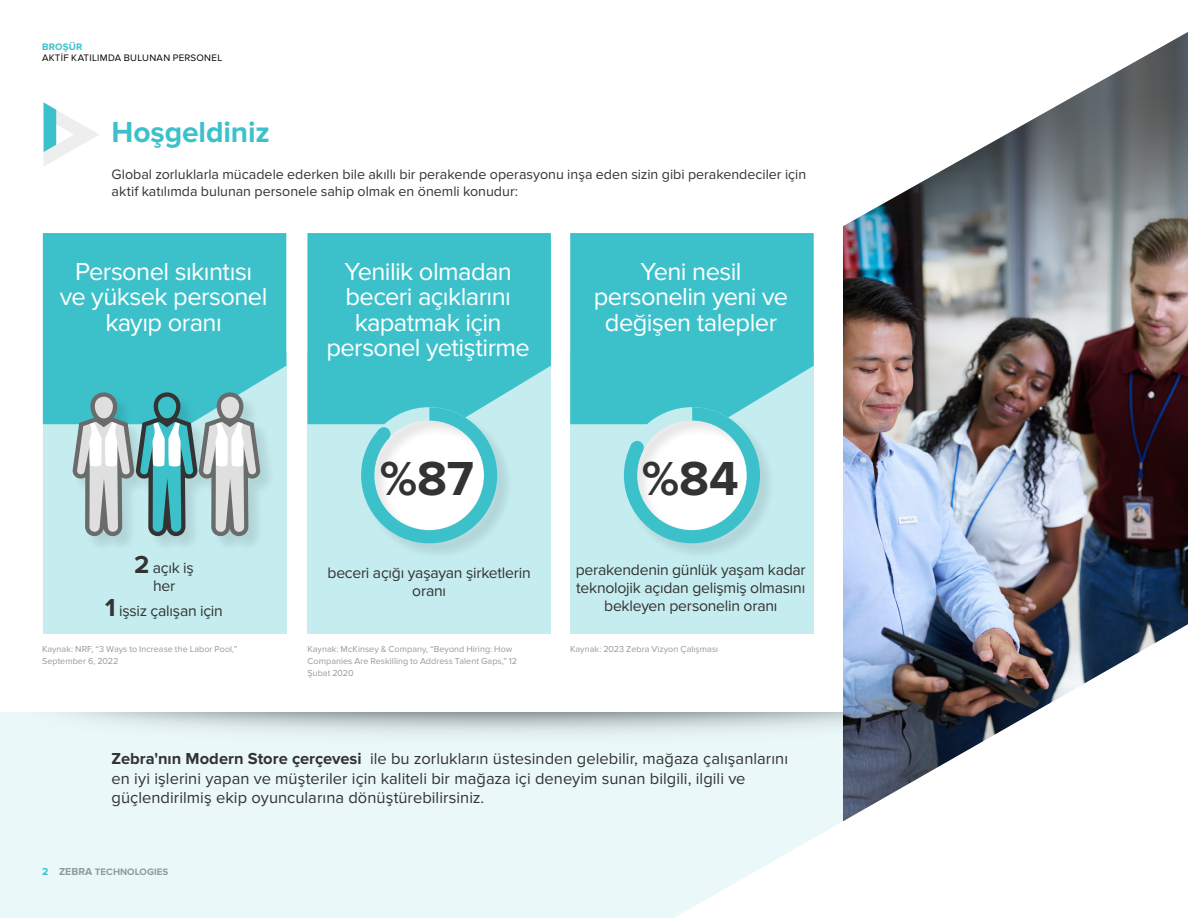
<style>
.page{position:relative;width:1188px;height:918px;background:#fff}
.page>*{position:absolute;margin:0;border:0;box-sizing:border-box;transform-origin:0 0}
.Body{font:700 49.5px "Proxima Nova";color:#333}
.Heading{font:700 30px "Proxima Nova";letter-spacing:-.005em;color:#3cc1cb}
.Body-2{font:25.5px/25.5px "Proxima Nova";letter-spacing:-.025em;color:#fff;text-align:center}
.Body-3{font:16.5px/19.5px "Proxima Nova";letter-spacing:.005em;color:#333}
.Body-4{font:15.75px/18px "Proxima Nova";letter-spacing:-.015em;color:#333;text-align:center}
.Body-5{font:14.25px/17.2px "Proxima Nova";color:#333}
.t1{font:9.75px "Proxima Nova";letter-spacing:.03em;color:#000}
.t2{font:700 9.75px "Proxima Nova";color:#999}
.t3{font:700 9.75px "Proxima Nova";letter-spacing:.02em;color:#3cc1cb}
.Body-6{font:9px/12px "Proxima Nova";letter-spacing:.005em;color:#999}
.s1{font-weight:700;font-size:25.5px}
.s2{font-weight:700}
.s3{font-size:10.5px;color:#3cc1cb}
.s4{font-size:10.5px}
</style>
<div class="page">
<div style="left:0;top:713px;width:1188px;height:205px;background:#ebf8f9"></div>
<div style="left:43px;top:353px;width:243px;height:281px;background:#c5ecef"></div>
<div style="left:307px;top:353px;width:244px;height:281px;background:#c5ecef"></div>
<div style="left:570px;top:353px;width:244px;height:281px;background:#c5ecef"></div>
<svg style="left:44px;top:102px;width:55px;height:64px"></svg>
<img style="left:843px;top:32px;width:345px;height:592px">
<div style="left:43px;top:233px;width:243px;height:191px;background:#3cc1cb"></div>
<div style="left:307px;top:233px;width:244px;height:191px;background:#3cc1cb"></div>
<div style="left:570px;top:233px;width:244px;height:191px;background:#3cc1cb"></div>
<div style="left:361px;top:408px;width:153px;height:152px;background:#000;opacity:.1"></div>
<svg style="left:361px;top:407px;width:136px;height:136px"></svg>
<div style="left:377px;top:427px;width:13px;height:14px;background:#3cc1cb;border-radius:50%"></div>
<div style="left:624px;top:408px;width:152px;height:152px;background:#000;opacity:.1"></div>
<svg style="left:624px;top:407px;width:136px;height:136px"></svg>
<div style="left:630px;top:441px;width:14px;height:13px;background:#3cc1cb;border-radius:50%"></div>
<svg style="left:674px;top:624px;width:514px;height:294px;fill:#fff"></svg>
<div style="left:73px;top:393px;width:203px;height:159px;background:#000;opacity:.1"></div>
<svg style="left:72px;top:392px;width:189px;height:144px"></svg>
<img style="left:71px;top:713px;width:772px;height:58px">
<p class="t3" style="left:42px;top:41px;width:42px">BROŞÜR</p>
<p class="t1" style="left:42px;top:53px;width:182px">AKTİF KATILIMDA BULUNAN PERSONEL</p>
<p class="Heading" style="left:112px;top:114px;width:160px">Hoşgeldiniz</p>
<p class="Body-5" style="left:112px;top:166px;width:696px">Global zorluklarla mücadele ederken bile akıllı bir perakende operasyonu inşa eden sizin gibi perakendeciler için aktif katılımda bulunan personele sahip olmak en önemli konudur:</p>
<p class="Body-2" style="left:60px;top:259px;width:209px">Personel sıkıntısı ve yüksek personel kayıp oranı</p>
<p class="Body-2" style="left:326px;top:259px;width:205px">Yenilik olmadan beceri açıklarını kapatmak için personel yetiştirme</p>
<p class="Body-2" style="left:594px;top:259px;width:196px">Yeni nesil personelin yeni ve değişen talepler</p>
<p class="Body-4" style="left:134px;top:559px;width:61px"><span class="s1">2</span> açık iş</p>
<p class="Body-4" style="left:153px;top:577px;width:24px">her</p>
<p class="Body-4" style="left:105px;top:602px;width:119px"><span class="s1">1</span> işsiz çalışan için</p>
<p class="Body" style="left:380px;top:450px;width:95px">%87</p>
<p class="Body" style="left:642px;top:450px;width:98px">%84</p>
<p class="Body-4" style="left:327px;top:564px;width:205px">beceri açığı yaşayan şirketlerin oranı</p>
<p class="Body-4" style="left:576px;top:561px;width:232px">perakendenin günlük yaşam kadar teknolojik açıdan gelişmiş olmasını bekleyen personelin oranı</p>
<p class="Body-6" style="left:42px;top:643px;width:197px">Kaynak: NRF, “3 Ways to Increase the Labor Pool,”<br>September 6, 2022</p>
<p class="Body-6" style="left:307px;top:643px;width:207px">Kaynak: McKinsey &amp; Company, “Beyond Hiring: How</p>
<p class="Body-6" style="left:570px;top:643px;width:150px">Kaynak: 2023 Zebra Vizyon Çalışması</p>
<p class="Body-6" style="left:307px;top:655px;width:211px">Companies Are Reskilling to Address Talent Gaps,” 12<br>Şubat 2020</p>
<p class="Body-3" style="left:112px;top:749px;width:678px"><span class="s2">Zebra'nın Modern Store çerçevesi</span> ile bu zorlukların üstesinden gelebilir, mağaza çalışanlarını en iyi işlerini yapan ve müşteriler için kaliteli bir mağaza içi deneyim sunan bilgili, ilgili ve güçlendirilmiş ekip oyuncularına dönüştürebilirsiniz.</p>
<p class="t2" style="left:42px;top:866px;width:128px"><span class="s3">2</span> <span class="s4">ZEBRA</span> TECHNOLOGIES</p>
</div>
